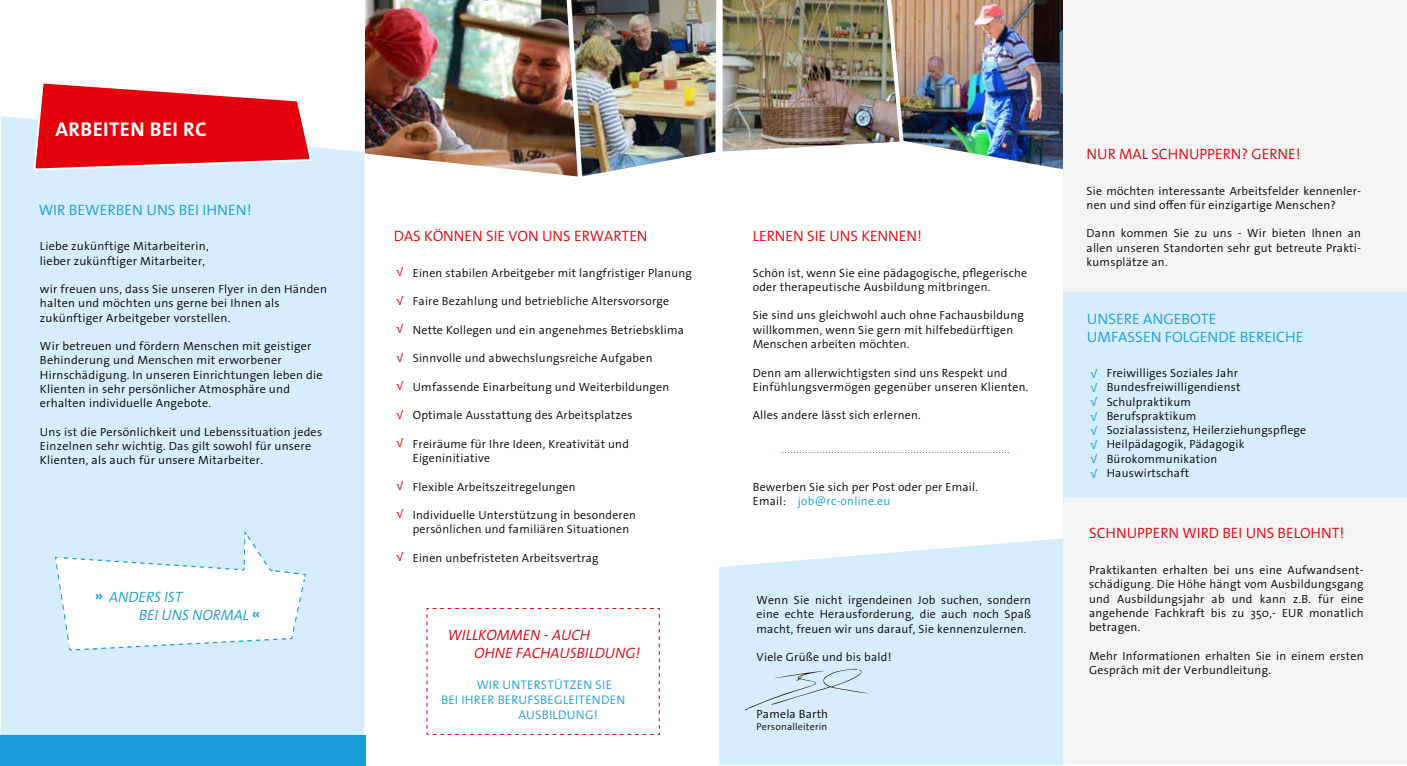
<style>
.page{position:relative;width:1407px;height:766px;background:#fff}
.page>*{position:absolute;margin:0;border:0;box-sizing:border-box;transform-origin:0 0}
.t1{font:700 20px "The Sans Os F";letter-spacing:.02em;color:#fff}
.t2{font:300 15px "The Sans Os F";color:#e3000b}
.t3{font:300 15px/18px "The Sans Os F";color:#199bd8}
.t4{font:italic 300 15px/18px "The Sans Os F";color:#e3000b}
.t5{font:italic 300 15px/18.1px "The Sans Os F";color:#189ad6}
.t6{font:300 12.5px "The Sans Os F";letter-spacing:.02em;color:#199bd8}
.t7{font:300 11.88px/14.2px "The Sans Os F";letter-spacing:.02em;color:#000}
.t8{font:300 11.88px "The Sans Os F";color:#e3000b}
.t9{font:300 11.88px/14.2px "The Sans Os F";color:#199bd8;text-align:justify}
.t10{font:300 10px "The Sans Os F";letter-spacing:.02em;color:#000}
.s1{font-weight:700;font-style:normal}
.s2{color:#199bd8}
</style>
<div class="page">
<div style="left:1063px;top:0;width:343px;height:763px;background:#f4f4f4"></div>
<div style="left:1063px;top:292px;width:344px;height:206px;background:#d5edfc"></div>
<img style="left:365px;top:0;width:206px;height:176px">
<img style="left:722px;top:0;width:169px;height:152px">
<img style="left:571px;top:0;width:145px;height:176px">
<svg style="left:782px;top:452px;width:226px;height:1px"></svg>
<svg style="left:719px;top:538px;width:344px;height:227px;background:#d7eefc"></svg>
<div style="left:1px;top:116px;width:363px;height:619px;background:#d5edfc"></div>
<div style="left:0;top:735px;width:365px;height:30px;background:#199bd8"></div>
<svg style="left:55px;top:530px;width:251px;height:120px"></svg>
<svg style="left:32px;top:83px;width:281px;height:88px"></svg>
<img style="left:891px;top:0;width:172px;height:169px">
<svg style="left:744px;top:668px;width:124px;height:42px;background:#cde4f2"></svg>
<svg style="left:426px;top:608px;width:234px;height:127px"></svg>
<h1 class="t1" style="left:55px;top:117px;width:153px">ARBEITEN BEI RC</h1>
<p class="t3" style="left:39px;top:201px;width:214px">WIR BEWERBEN UNS BEI IHNEN!</p>
<p class="t7" style="left:40px;top:239px;width:170px">Liebe zukünftige Mitarbeiterin, lieber zukünftiger Mitarbeiter,</p>
<p class="t7" style="left:40px;top:282px;width:288px">wir freuen uns, dass Sie unseren Flyer in den Händen halten und möchten uns gerne bei Ihnen als zukünftiger Arbeitgeber vorstellen.</p>
<p class="t7" style="left:40px;top:339px;width:284px">Wir betreuen und fördern Menschen mit geistiger Behinderung und Menschen mit erworbener Hirnschädigung. In unseren Einrichtungen leben die Klienten in sehr persönlicher Atmosphäre und erhalten individuelle Angebote.</p>
<p class="t7" style="left:40px;top:424px;width:284px">Uns ist die Persönlichkeit und Lebenssituation jedes<br>Einzelnen sehr wichtig. Das gilt sowohl für unsere<br>Klienten, als auch für unsere Mitarbeiter.</p>
<p class="t5" style="left:139px;top:587px;width:123px;text-indent:-44px"><span class="s1">»</span> ANDERS IST<br>BEI UNS NORMAL <span class="s1">«</span></p>
<p class="t2" style="left:394px;top:226px;width:255px">DAS KÖNNEN SIE VON UNS ERWARTEN</p>
<p class="t7" style="left:413px;top:265px;width:281px">Einen stabilen Arbeitgeber mit langfristiger Planung</p>
<p class="t7" style="left:413px;top:294px;width:258px">Faire Bezahlung und betriebliche Altersvorsorge</p>
<p class="t7" style="left:413px;top:322px;width:273px">Nette Kollegen und ein angenehmes Betriebsklima</p>
<p class="t7" style="left:413px;top:351px;width:241px">Sinnvolle und abwechslungsreiche Aufgaben</p>
<p class="t7" style="left:413px;top:379px;width:258px">Umfassende Einarbeitung und Weiterbildungen</p>
<p class="t7" style="left:413px;top:408px;width:221px">Optimale Ausstattung des Arbeitsplatzes</p>
<p class="t7" style="left:413px;top:436px;width:218px">Freiräume für Ihre Ideen, Kreativität und<br>Eigeninitiative</p>
<p class="t7" style="left:413px;top:479px;width:164px">Flexible Arbeitszeitregelungen</p>
<p class="t7" style="left:413px;top:508px;width:225px">Individuelle Unterstützung in besonderen persönlichen und familiären Situationen</p>
<p class="t7" style="left:413px;top:550px;width:187px">Einen unbefristeten Arbeitsvertrag</p>
<p class="t8" style="left:397px;top:264px;width:9px">√</p>
<p class="t8" style="left:397px;top:293px;width:9px">√</p>
<p class="t8" style="left:397px;top:321px;width:9px">√</p>
<p class="t8" style="left:397px;top:350px;width:9px">√</p>
<p class="t8" style="left:397px;top:378px;width:9px">√</p>
<p class="t8" style="left:397px;top:407px;width:9px">√</p>
<p class="t8" style="left:397px;top:435px;width:9px">√</p>
<p class="t8" style="left:397px;top:478px;width:9px">√</p>
<p class="t8" style="left:397px;top:506px;width:9px">√</p>
<p class="t8" style="left:397px;top:549px;width:9px">√</p>
<p class="t4" style="left:474px;top:626px;width:168px;text-indent:-26px">WILLKOMMEN - AUCH<br>OHNE FACHAUSBILDUNG!</p>
<p class="t6" style="left:477px;top:676px;width:137px">WIR UNTERSTÜTZEN SIE</p>
<p class="t6" style="left:441px;top:691px;width:186px">BEI IHRER BERUFSBEGLEITENDEN</p>
<p class="t6" style="left:518px;top:706px;width:81px">AUSBILDUNG!</p>
<p class="t2" style="left:753px;top:226px;width:171px">LERNEN SIE UNS KENNEN!</p>
<p class="t7" style="left:753px;top:265px;width:276px">Schön ist, wenn Sie eine pädagogische, pflegerische oder therapeutische Ausbildung mitbringen.</p>
<p class="t7" style="left:753px;top:308px;width:273px">Sie sind uns gleichwohl auch ohne Fachausbildung willkommen, wenn Sie gern mit hilfebedürftigen<br>Menschen arbeiten möchten.</p>
<p class="t7" style="left:753px;top:365px;width:277px">Denn am allerwichtigsten sind uns Respekt und<br>Einfühlungsvermögen gegenüber unseren Klienten.</p>
<p class="t7" style="left:753px;top:408px;width:169px">Alles andere lässt sich erlernen.</p>
<p class="t7" style="left:753px;top:479px;width:227px">Bewerben Sie sich per Post oder per Email.<br>Email: <span class="s2">job@rc-online.eu</span></p>
<p class="t7" style="left:756px;top:593px;width:276px;text-align:justify">Wenn Sie nicht irgendeinen Job suchen, sondern eine echte Herausforderung, die auch noch Spaß macht, freuen wir uns darauf, Sie kennenzulernen.</p>
<p class="t7" style="left:756px;top:650px;width:136px">Viele Grüße und bis bald!</p>
<p class="t7" style="left:756px;top:707px;width:73px">Pamela Barth</p>
<p class="t10" style="left:756px;top:720px;width:72px">Personalleiterin</p>
<p class="t2" style="left:1086px;top:144px;width:215px">NUR MAL SCHNUPPERN? GERNE!</p>
<p class="t7" style="left:1086px;top:183px;width:276px">Sie möchten interessante Arbeitsfelder kennenler&shy;nen und sind offen für einzigartige Menschen?</p>
<p class="t7" style="left:1086px;top:226px;width:276px;text-align:justify">Dann kommen Sie zu uns - Wir bieten Ihnen an allen unseren Standorten sehr gut betreute Prakti&shy;kumsplätze an.</p>
<p class="t3" style="left:1087px;top:310px;width:218px">UNSERE ANGEBOTE<br>UMFASSEN FOLGENDE BEREICHE</p>
<p class="t7" style="left:1106px;top:366px;width:201px">Freiwilliges Soziales Jahr<br>Bundesfreiwilligendienst<br>Schulpraktikum<br>Berufspraktikum<br>Sozialassistenz, Heilerziehungspflege<br>Heilpädagogik, Pädagogik<br>Bürokommunikation<br>Hauswirtschaft</p>
<p class="t9" style="left:1090px;top:366px;width:9px">√ √ √ √ √ √ √ √</p>
<p class="t2" style="left:1089px;top:523px;width:257px">SCHNUPPERN WIRD BEI UNS BELOHNT!</p>
<p class="t7" style="left:1089px;top:562px;width:276px;text-align:justify">Praktikanten erhalten bei uns eine Aufwandsent&shy;schädigung. Die Höhe hängt vom Ausbildungsgang und Ausbildungsjahr ab und kann z.B. für eine angehende Fachkraft bis zu 350,- EUR monatlich betragen.</p>
<p class="t7" style="left:1089px;top:648px;width:276px">Mehr Informationen erhalten Sie in einem ersten<br>Gespräch mit der Verbundleitung.</p>
</div>
